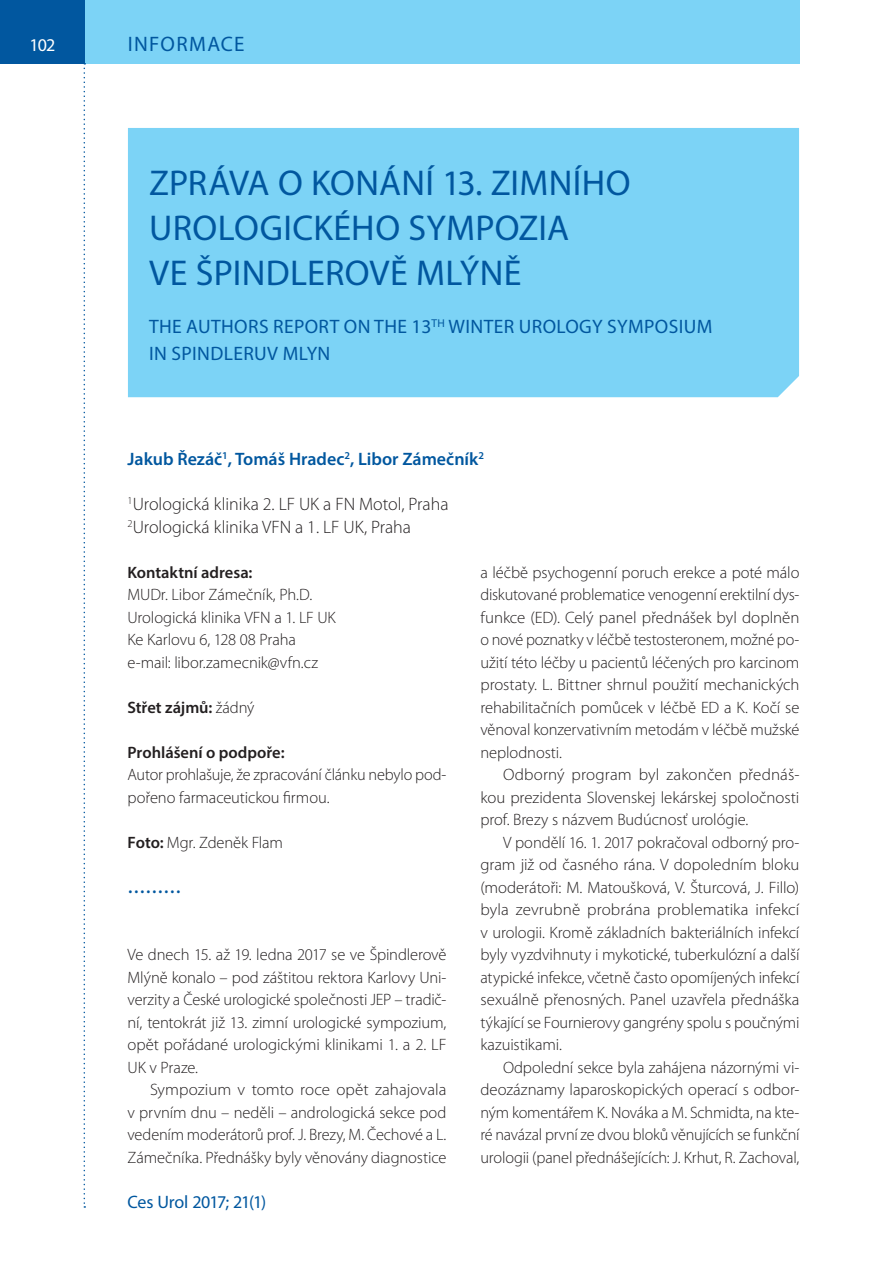
<style>
.page{position:relative;width:893px;height:1263px;background:#fff}
.page>*{position:absolute;margin:0;border:0;box-sizing:border-box;transform-origin:0 0}
.t1{font:36px/45px "Myriad Pro";letter-spacing:.01em;color:#01579f}
.t2{font:21px "Myriad Pro";letter-spacing:.065em;color:#01579f}
.Title2{font:19.5px/27px "Myriad Pro";letter-spacing:.02em;color:#01579f}
.Affiliation{font:300 18px "Myriad Pro";color:#231f20}
.Author{font:600 18px "Myriad Pro";color:#01579f}
.CitAbbr{font:18px "Myriad Pro";letter-spacing:-.02em;color:#01579f}
.cislo_strany{font:18px "Myriad Pro";color:#fff}
.DefText_Paragr{font:600 18px "Myriad Pro";color:#01579f}
.text{font:300 16.5px/22.5px "Myriad Pro";letter-spacing:-.01em;color:#231f20;text-align:justify}
.text_1_odstavec{font:300 16.5px/22.5px "Myriad Pro";letter-spacing:-.01em;color:#231f20}
.CorrAuthor{font:300 16.5px "Myriad Pro";letter-spacing:-.01em;color:#231f20}
.text_1_nad_vlevo{font:600 16.5px "Myriad Pro";color:#231f20}
.text_1_nad_vlevo-2{font:300 16.5px "Myriad Pro";letter-spacing:-.01em;color:#231f20}
.s1{font-weight:300}
.s2{font-weight:600}
</style>
<div class="page">
<div style="left:0;top:0;width:85px;height:64px;background:#01579f"></div>
<div style="left:85px;top:0;width:714px;height:64px;background:#7cd3f6"></div>
<svg style="left:84px;top:64px;width:1px;height:1144px"></svg>
<div style="left:128px;top:128px;width:671px;height:269px;background:#7cd3f6"></div>
<p class="cislo_strany" style="left:29px;top:34px;width:28px">102</p>
<p class="t2" style="left:128px;top:31px;width:118px">INFORMACE</p>
<p class="t1" style="left:149px;top:160px;width:483px">ZPRÁVA O KONÁNÍ 13. ZIMNÍHO<br>UROLOGICKÉHO SYMPOZIA<br>VE ŠPINDLEROVĚ MLÝNĚ</p>
<p class="Title2" style="left:149px;top:313px;width:565px">THE AUTHORS REPORT ON THE 13<sup>TH</sup> WINTER UROLOGY SYMPOSIUM<br>IN SPINDLERUV MLYN</p>
<p class="Author" style="left:128px;top:448px;width:358px">Jakub Řezáč<sup>1</sup>, Tomáš Hradec<sup>2</sup>, Libor Zámečník<sup>2</sup></p>
<p class="Affiliation" style="left:128px;top:493px;width:322px"><sup>1</sup>Urologická klinika 2. LF UK a FN Motol, Praha</p>
<p class="Affiliation" style="left:128px;top:516px;width:285px"><sup>2</sup>Urologická klinika VFN a 1. LF UK, Praha</p>
<p class="text_1_nad_vlevo" style="left:128px;top:562px;width:126px">Kontaktní adresa:</p>
<p class="CorrAuthor" style="left:128px;top:585px;width:186px">MUDr. Libor Zámečník, Ph.D.</p>
<p class="CorrAuthor" style="left:128px;top:607px;width:210px">Urologická klinika VFN a 1. LF UK</p>
<p class="CorrAuthor" style="left:128px;top:630px;width:170px">Ke Karlovu 6, 128 08 Praha</p>
<p class="CorrAuthor" style="left:128px;top:652px;width:192px">e‑mail: libor.zamecnik@vfn.cz</p>
<p class="text_1_nad_vlevo" style="left:128px;top:697px;width:128px">Střet zájmů: <span class="s1">žádný</span></p>
<p class="text_1_nad_vlevo" style="left:128px;top:742px;width:158px">Prohlášení o podpoře:</p>
<p class="text_1_odstavec" style="left:128px;top:763px;width:320px">Autor prohlašuje, že zpracování článku nebylo pod‑ pořeno farmaceutickou firmou.</p>
<p class="text_1_nad_vlevo-2" style="left:128px;top:832px;width:157px"><span class="s2">Foto:</span> Mgr. Zdeněk Flam</p>
<p class="DefText_Paragr" style="left:128px;top:875px;width:55px">………</p>
<p class="text" style="left:480px;top:561px;width:320px">a léčbě psychogenní poruch erekce a poté málo diskutované problematice venogenní erektilní dys‑ funkce (ED). Celý panel přednášek byl doplněn o nové poznatky v léčbě testosteronem, možné po‑ užití této léčby u pacientů léčených pro karcinom prostaty. L. Bittner shrnul použití mechanických rehabilitačních pomůcek v léčbě ED a K. Kočí se věnoval konzervativním metodám v léčbě mužské neplodnosti.</p>
<p class="text" style="left:480px;top:763px;width:320px;text-indent:22px">Odborný program byl zakončen přednáš‑ kou prezidenta Slovenskej lekárskej spoločnosti prof. Brezy s názvem Budúcnosť urológie.</p>
<p class="text" style="left:480px;top:831px;width:320px;text-indent:22px">V pondělí 16. 1. 2017 pokračoval odborný pro‑ gram již od časného rána. V dopoledním bloku (moderátoři: M. Matoušková, V. Šturcová, J. Fillo) byla zevrubně probrána problematika infekcí v urologii. Kromě základních bakteriálních infekcí byly vyzdvihnuty i mykotické, tuberkulózní a další atypické infekce, včetně často opomíjených infekcí sexuálně přenosných. Panel uzavřela přednáška týkající se Fournierovy gangrény spolu s poučnými kazuistikami.</p>
<p class="text" style="left:480px;top:1056px;width:320px;text-indent:22px">Odpolední sekce byla zahájena názornými vi‑ deozáznamy laparoskopických operací s odbor‑ ným komentářem K. Nováka a M. Schmidta, na kte‑ ré navázal první ze dvou bloků věnujících se funkční urologii (panel přednášejících: J. Krhut, R. Zachoval,</p>
<p class="text_1_odstavec" style="left:128px;top:943px;width:320px;text-align:justify">Ve dnech 15. až 19. ledna 2017 se ve Špindlerově Mlýně konalo – pod záštitou rektora Karlovy Uni‑ verzity a České urologické společnosti JEP – tradič‑ ní, tentokrát již 13. zimní urologické sympozium, opět pořádané urologickými klinikami 1. a 2. LF UK v Praze.</p>
<p class="text" style="left:128px;top:1078px;width:320px;text-indent:22px">Sympozium v tomto roce opět zahajovala v prvním dnu – neděli – andrologická sekce pod vedením moderátorů prof. J. Brezy, M. Čechové a L.<br>Zámečníka. Přednášky byly věnovány diagnostice</p>
<p class="CitAbbr" style="left:128px;top:1190px;width:140px">Ces Urol 2017; 21(1)</p>
</div>
